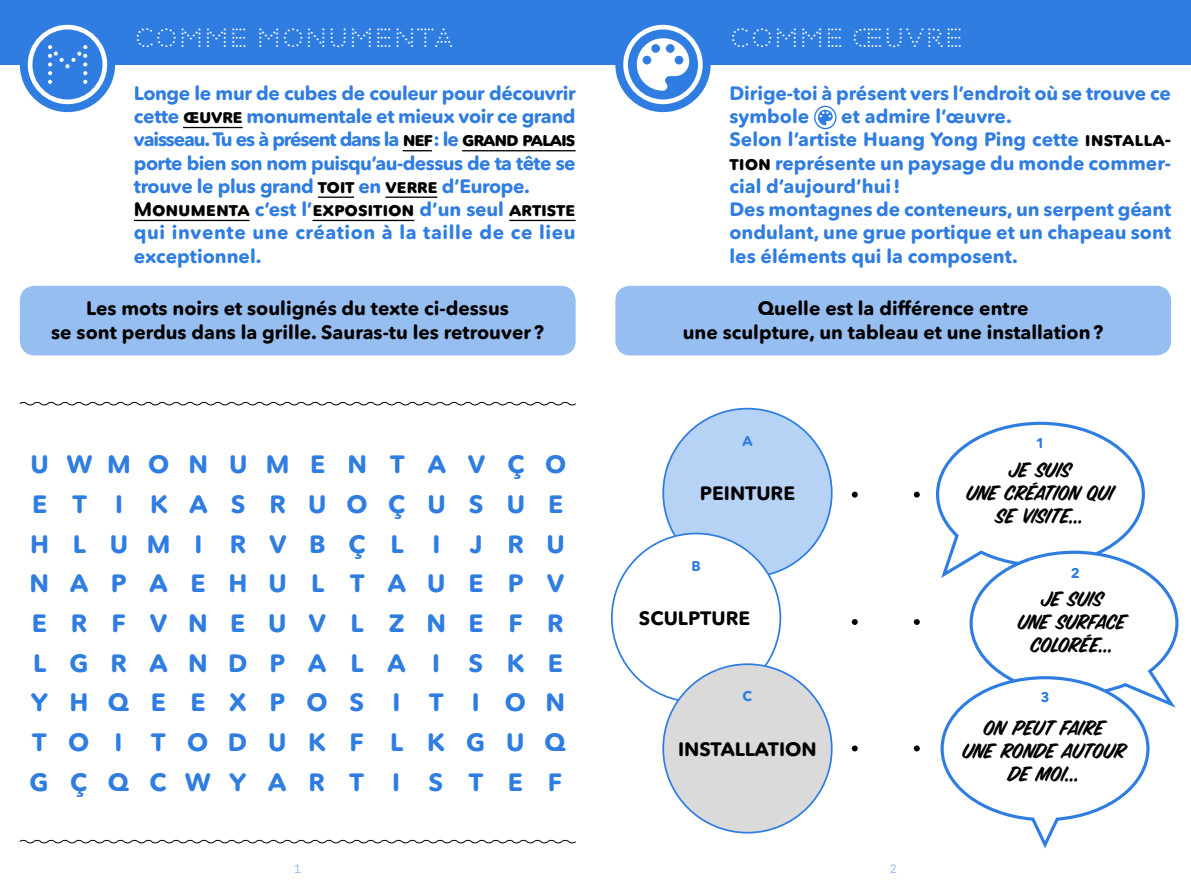
<style>
.page{position:relative;width:1191px;height:893px;background:#fff}
.page>*{position:absolute;margin:0;border:0;box-sizing:border-box;transform-origin:0 0}
.t1{font:26.25px "RMNGP Constellation Petite";letter-spacing:.05em;color:#fff}
.t2{font:700 24.85px/39.7px "Avenir Next Rounded Pro";letter-spacing:.9em;color:#2f7de1}
.t3{font:23.1px/23.1px "Sign Painter House Brush";letter-spacing:-.01em;color:#000;text-align:center}
.t4{font:700 19.25px/23.3px "Avenir Next Rounded Pro";letter-spacing:-.01em;color:#2f7de1}
.t5{font:700 19.25px/23.1px "Avenir Next Rounded Pro";color:#000;text-align:center}
.t6{font:700 14px "Avenir Next Rounded Pro";color:#2f7de1}
.t7{font:12.25px "Akkurat Mono";color:#97bef0}
.s1{color:#000}
</style>
<div class="page">
<div style="left:0;top:0;width:610px;height:64px;background:#2f7de1"></div>
<div style="left:580px;top:0;width:611px;height:64px;background:#2f7de1"></div>
<div style="left:20px;top:17px;width:95px;height:95px;border:10px solid #2f7de1;border-radius:50%"></div>
<div style="left:615px;top:17px;width:95px;height:95px;border:10px solid #2f7de1;border-radius:50%"></div>
<hr style="left:183px;top:127px;width:59px;height:1px;background:#000">
<hr style="left:402px;top:150px;width:30px;height:1px;background:#000">
<hr style="left:462px;top:150px;width:113px;height:1px;background:#000">
<hr style="left:318px;top:197px;width:36px;height:1px;background:#000">
<hr style="left:385px;top:197px;width:52px;height:1px;background:#000">
<hr style="left:134px;top:220px;width:115px;height:1px;background:#000">
<hr style="left:312px;top:220px;width:102px;height:1px;background:#000">
<hr style="left:509px;top:220px;width:66px;height:1px;background:#000">
<svg style="left:814px;top:106px;width:22px;height:23px"></svg>
<svg style="left:28px;top:25px;width:79px;height:79px"></svg>
<svg style="left:623px;top:25px;width:79px;height:79px"></svg>
<svg style="left:19px;top:839px;width:557px;height:5px"></svg>
<svg style="left:19px;top:402px;width:557px;height:4px"></svg>
<div style="left:615px;top:286px;width:556px;height:69px;background:#97bef0;border-radius:15px"></div>
<div style="left:20px;top:286px;width:555px;height:69px;background:#97bef0;border-radius:15px"></div>
<svg style="left:936px;top:421px;width:243px;height:427px"></svg>
<div style="left:663px;top:409px;width:168px;height:168px;background:#b6d2f5;border-radius:50%"></div>
<div style="left:612px;top:533px;width:168px;height:169px;background:#fff;border-radius:50%"></div>
<div style="left:663px;top:664px;width:168px;height:169px;background:#dadada;border-radius:50%"></div>
<svg style="left:851px;top:492px;width:6px;height:6px"></svg>
<svg style="left:851px;top:619px;width:6px;height:6px"></svg>
<svg style="left:851px;top:745px;width:6px;height:6px"></svg>
<svg style="left:913px;top:492px;width:6px;height:6px"></svg>
<svg style="left:913px;top:619px;width:6px;height:6px"></svg>
<svg style="left:913px;top:745px;width:6px;height:6px"></svg>
<h1 class="t1" style="left:135px;top:23px;width:319px">COMME MONUMENTA</h1>
<h1 class="t1" style="left:730px;top:23px;width:234px">COMME ŒUVRE</h1>
<p class="t4" style="left:134px;top:81px;width:443px">Longe le mur de cubes de couleur pour découvrir cette <span class="s1">œuvre</span> monumentale et mieux voir ce grand vaisseau. Tu es à présent dans la <span class="s1">nef</span>: le <span class="s1">grand palais </span>porte bien son nom puisqu’au-dessus de ta tête se trouve le plus grand <span class="s1">toit</span> en <span class="s1">verre</span> d’Europe.<br><span class="s1">Monumenta</span> c’est l’<span class="s1">exposition</span> d’un seul <span class="s1">artiste </span>qui invente une création à la taille de ce lieu exceptionnel.</p>
<p class="t4" style="left:729px;top:81px;width:443px">Dirige-toi à présent vers l’endroit où se trouve ce symbole</p>
<p class="t4" style="left:729px;top:105px;width:443px;text-indent:112px">et admire l’œuvre.<br>Selon l’artiste Huang Yong Ping cette <span class="s1">installa&shy;tion</span> représente un paysage du monde commer&shy;cial d’aujourd’hui!<br>Des montagnes de conteneurs, un serpent géant ondulant, une grue portique et un chapeau sont les éléments qui la composent.</p>
<p class="t5" style="left:51px;top:297px;width:494px">Les mots noirs et soulignés du texte ci-dessus<br>se sont perdus dans la grille. Sauras-tu les retrouver?</p>
<p class="t2" style="left:29px;top:444px;width:538px">UWMONUMENT AVÇO<br>ET I KASRUOÇUSUE<br>HLUMI RVBÇL I JRU<br>NAPAEHUL TAUEPV<br>ERFVNEUVLZNEFR<br>LGRANDPALA I SKE<br>YHQEEXPOS I T ION<br>TO I TODUKF LKGUQ<br>GÇQCWYART I S TEF</p>
<p class="t5" style="left:682px;top:297px;width:422px">Quelle est la différence entre<br>une sculpture, un tableau et une installation?</p>
<p class="t6" style="left:742px;top:432px;width:12px">A</p>
<p class="t6" style="left:1036px;top:434px;width:11px">1</p>
<p class="t5" style="left:700px;top:482px;width:97px">PEINTURE</p>
<p class="t6" style="left:691px;top:557px;width:11px">B</p>
<p class="t5" style="left:639px;top:607px;width:113px">SCULPTURE</p>
<p class="t6" style="left:742px;top:688px;width:11px">C</p>
<p class="t5" style="left:678px;top:737px;width:140px">INSTALLATION</p>
<p class="t3" style="left:966px;top:458px;width:149px">JE SUIS<br>UNE CRÉATION QUI<br>SE VISITE…</p>
<p class="t6" style="left:1070px;top:564px;width:11px">2</p>
<p class="t3" style="left:1018px;top:587px;width:110px">JE SUIS<br>UNE SURFACE<br>COLORÉE…</p>
<p class="t6" style="left:1040px;top:688px;width:11px">3</p>
<p class="t3" style="left:962px;top:716px;width:165px">ON PEUT FAIRE<br>UNE RONDE AUTOUR<br>DE MOI…</p>
<p class="t7" style="left:294px;top:861px;width:9px">1</p>
<p class="t7" style="left:889px;top:861px;width:9px">2</p>
</div>
